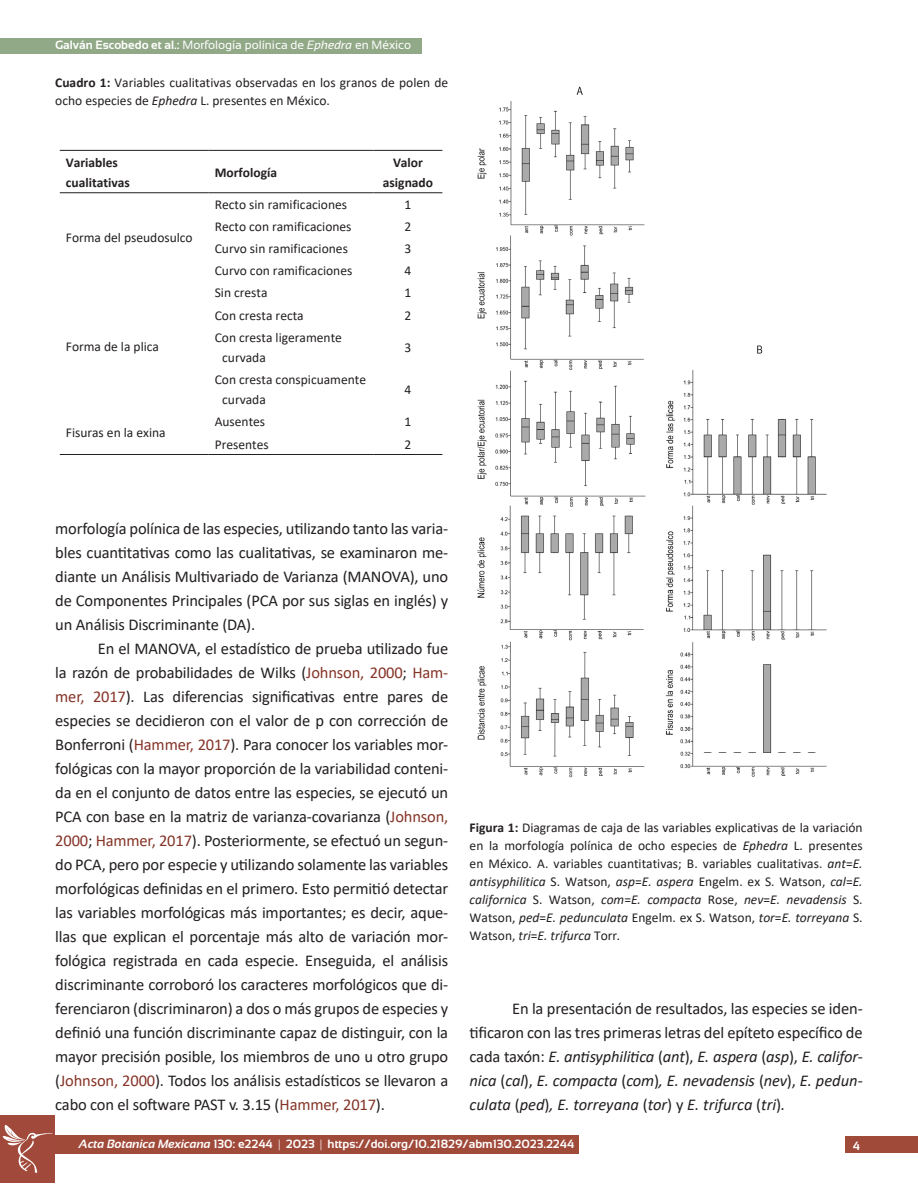
<style>
.page{position:relative;width:918px;height:1188px;background:#fff}
.page>*{position:absolute;margin:0;border:0;box-sizing:border-box;transform-origin:0 0}
.textobase{font:16.5px/24px "Calibri";letter-spacing:-.01em;color:#231f20;text-align:justify}
.sinsangria{font:16.5px/24px "Calibri";letter-spacing:-.01em;color:#231f20;text-align:justify}
.piefigura{font:13.5px/18px "Calibri";color:#231f20}
.cuadros{font:13.5px/20.2px "Calibri";color:#231f20}
.cuadros-2{font:700 13.5px "Calibri";color:#231f20}
.t1{font:700 12px "Sansation";color:#fff}
.t2{font:12px "Sansation";color:#fff}
.t3{font:italic 700 12px "Sansation";color:#fff}
.s1{font-weight:700}
.s2{font-style:italic}
.s3{color:#853427}
.s4{font-weight:300}
</style>
<div class="page">
<div style="left:846px;top:1136px;width:72px;height:17px;background:#a04a3a"></div>
<div style="left:0;top:38px;width:422px;height:16px;background:#91a987"></div>
<div style="left:0;top:1135px;width:578px;height:19px;background:#a04a3a"></div>
<div style="left:0;top:1115px;width:55px;height:67px;background:#a14a3b"></div>
<svg style="left:3px;top:1125px;width:50px;height:48px"></svg>
<img style="left:477px;top:86px;width:350px;height:692px">
<hr style="left:60px;top:150px;width:149px;height:1px;background:#231f20">
<hr style="left:209px;top:150px;width:165px;height:1px;background:#231f20">
<hr style="left:374px;top:150px;width:68px;height:1px;background:#231f20">
<hr style="left:60px;top:192px;width:149px;height:1px;background:#231f20">
<hr style="left:209px;top:192px;width:165px;height:1px;background:#231f20">
<hr style="left:374px;top:192px;width:68px;height:1px;background:#231f20">
<hr style="left:209px;top:454px;width:165px;height:1px;background:#231f20">
<hr style="left:374px;top:454px;width:68px;height:1px;background:#231f20">
<hr style="left:60px;top:454px;width:149px;height:1px;background:#231f20">
<p class="t2" style="left:55px;top:38px;width:358px"><span class="s1">Galván Escobedo et al.:</span> Morfología polínica de <span class="s2">Ephedra</span> en México</p>
<p class="piefigura" style="left:55px;top:73px;width:395px"><span class="s1">Cuadro 1:</span> Variables cualitativas observadas en los granos de polen de ocho especies de <span class="s2">Ephedra</span> L. presentes en México.</p>
<p class="cuadros-2" style="left:66px;top:152px;width:54px">Variables</p>
<p class="cuadros-2" style="left:66px;top:173px;width:66px">cualitativas</p>
<p class="cuadros" style="left:66px;top:227px;width:128px">Forma del pseudosulco</p>
<p class="cuadros" style="left:66px;top:336px;width:95px">Forma de la plica</p>
<p class="cuadros" style="left:66px;top:422px;width:101px">Fisuras en la exina</p>
<p class="cuadros-2" style="left:215px;top:163px;width:64px">Morfología</p>
<p class="cuadros-2" style="left:393px;top:152px;width:32px">Valor</p>
<p class="cuadros-2" style="left:383px;top:173px;width:52px">asignado</p>
<p class="cuadros" style="left:215px;top:194px;width:134px">Recto sin ramificaciones</p>
<p class="cuadros" style="left:405px;top:194px;width:8px">1</p>
<p class="cuadros" style="left:215px;top:216px;width:138px">Recto con ramificaciones</p>
<p class="cuadros" style="left:405px;top:216px;width:8px">2</p>
<p class="cuadros" style="left:215px;top:238px;width:135px">Curvo sin ramificaciones</p>
<p class="cuadros" style="left:405px;top:238px;width:8px">3</p>
<p class="cuadros" style="left:215px;top:260px;width:139px">Curvo con ramificaciones</p>
<p class="cuadros" style="left:405px;top:260px;width:8px">4</p>
<p class="cuadros" style="left:215px;top:282px;width:54px">Sin cresta</p>
<p class="cuadros" style="left:405px;top:282px;width:8px">1</p>
<p class="cuadros" style="left:215px;top:305px;width:91px">Con cresta recta</p>
<p class="cuadros" style="left:405px;top:305px;width:8px">2</p>
<p class="cuadros" style="left:222px;top:327px;width:121px;text-indent:-8px">Con cresta ligeramente curvada</p>
<p class="cuadros" style="left:405px;top:337px;width:8px">3</p>
<p class="cuadros" style="left:222px;top:369px;width:145px;text-indent:-8px">Con cresta conspicuamente curvada</p>
<p class="cuadros" style="left:405px;top:379px;width:8px">4</p>
<p class="cuadros" style="left:215px;top:411px;width:52px">Ausentes</p>
<p class="cuadros" style="left:405px;top:411px;width:8px">1</p>
<p class="cuadros" style="left:215px;top:434px;width:56px">Presentes</p>
<p class="cuadros" style="left:405px;top:434px;width:8px">2</p>
<p class="sinsangria" style="left:55px;top:516px;width:395px">morfología polínica de las especies, utilizando tanto las varia&shy;bles cuantitativas como las cualitativas, se examinaron me&shy;diante un Análisis Multivariado de Varianza (MANOVA), uno de Componentes Principales (PCA por sus siglas en inglés) y un Análisis Discriminante (DA).</p>
<p class="textobase" style="left:55px;top:636px;width:395px;text-indent:43px">En el MANOVA, el estadístico de prueba utilizado fue la razón de probabilidades de Wilks (<span class="s3">Johnson, 2000</span>; <span class="s3">Ham&shy;mer, 2017</span>). Las diferencias significativas entre pares de especies se decidieron con el valor de p con corrección de Bonferroni (<span class="s3">Hammer, 2017</span>). Para conocer los variables mor&shy;fológicas con la mayor proporción de la variabilidad conteni&shy;da en el conjunto de datos entre las especies, se ejecutó un PCA con base en la matriz de varianza-covarianza (<span class="s3">Johnson, 2000</span>; <span class="s3">Hammer, 2017</span>). Posteriormente, se efectuó un segun&shy;do PCA, pero por especie y utilizando solamente las variables morfológicas definidas en el primero. Esto permitió detectar las variables morfológicas más importantes; es decir, aque&shy;llas que explican el porcentaje más alto de variación mor&shy;fológica registrada en cada especie. Enseguida, el análisis discriminante corroboró los caracteres morfológicos que di&shy;ferenciaron (discriminaron) a dos o más grupos de especies y definió una función discriminante capaz de distinguir, con la mayor precisión posible, los miembros de uno u otro grupo (<span class="s3">Johnson, 2000</span>). Todos los análisis estadísticos se llevaron a cabo con el software PAST v. 3.15 (<span class="s3">Hammer, 2017</span>).</p>
<p class="piefigura" style="left:470px;top:818px;width:395px;text-align:justify"><span class="s1">Figura 1:</span> Diagramas de caja de las variables explicativas de la variación en la morfología polínica de ocho especies de <span class="s2">Ephedra</span> L. presentes en México. A. variables cuantitativas; B. variables cualitativas. <span class="s2">ant</span>=<span class="s2">E. antisyphilitica</span> S. Watson, <span class="s2">asp</span>=<span class="s2">E. aspera</span> Engelm. ex S. Watson, <span class="s2">cal</span>=<span class="s2">E. californica</span> S. Watson, <span class="s2">com</span>=<span class="s2">E. compacta</span> Rose, <span class="s2">nev</span>=<span class="s2">E. nevadensis</span> S.<br>Watson, <span class="s2">ped</span>=<span class="s2">E. pedunculata</span> Engelm. ex S. Watson, <span class="s2">tor</span>=<span class="s2">E. torreyana</span> S.<br>Watson, <span class="s2">tri</span>=<span class="s2">E. trifurca</span> Torr<span class="s2">.</span></p>
<p class="textobase" style="left:470px;top:996px;width:395px;text-indent:43px">En la presentación de resultados, las especies se iden&shy;tificaron con las tres primeras letras del epíteto específico de cada taxón: <span class="s2">E. antisyphilitica</span> (<span class="s2">ant</span>), <span class="s2">E. aspera</span> (<span class="s2">asp</span>), <span class="s2">E. califor&shy;nica</span> (<span class="s2">cal</span>), <span class="s2">E. compacta</span> (<span class="s2">com</span>)<span class="s2">, E. nevadensis</span> (<span class="s2">nev</span>), <span class="s2">E. pedun&shy;culata</span> (<span class="s2">ped</span>)<span class="s2">, E. torreyana</span> (<span class="s2">tor</span>) y <span class="s2">E. trifurca</span> (<span class="s2">tri</span>)<span class="s2">.</span></p>
<p class="t1" style="left:193px;top:1134px;width:351px">128: e1924 <span class="s4">|</span> 2021 <span class="s4">|</span> https://doi.org/10.21829/abm128.2021.1924</p>
<p class="t1" style="left:58px;top:1138px;width:484px"><sup>Acta</sup> <sup>Botanica</sup> <sup>Mexicana</sup> 128: e1829 <span class="s4">|</span> 2021 <span class="s4">|</span> https://doi.org/10.21829/abm128.2021.1829</p>
<p class="t1" style="left:79px;top:1137px;width:497px"><span class="s2">Acta Botanica Mexicana</span> 130: e2244 <span class="s4">|</span> 2023 <span class="s4">|</span> https://doi.org/10.21829/abm130.2023.2244</p>
<p class="t3" style="left:56px;top:1138px;width:134px">Acta Botanica Mexicana</p>
<p class="t1" style="left:853px;top:1139px;width:9px">4</p>
</div>
